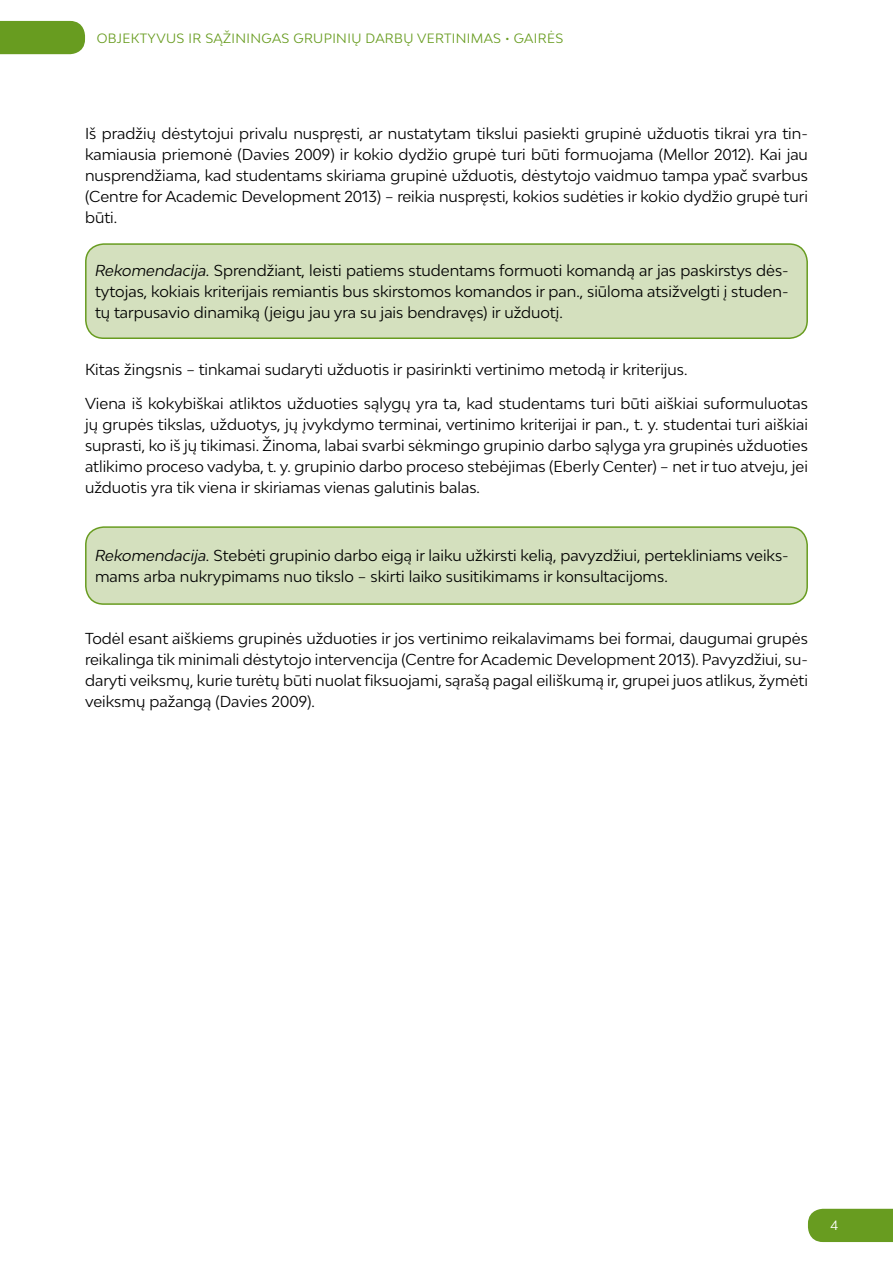
<style>
.page{position:relative;width:893px;height:1263px;background:#fff}
.page>*{position:absolute;margin:0;border:0;box-sizing:border-box;transform-origin:0 0}
.t1{font:15px/21px "Bw Modelica";color:#000;text-align:justify}
.t2{font:12.75px "Bw Modelica";letter-spacing:.03em;color:#689c20}
.t3{font:12.75px "Bw Modelica";color:#fff}
.s1{font-style:italic}
</style>
<div class="page">
<div style="left:808px;top:1209px;width:85px;height:33px;background:#689c20"></div>
<div style="left:0;top:21px;width:85px;height:33px;background:#689c20"></div>
<div style="left:86px;top:244px;width:721px;height:94px;background:#d4e0be;border-radius:18px"></div>
<div style="left:85px;top:243px;width:723px;height:96px;border:2px solid #689c20;border-radius:18px"></div>
<div style="left:86px;top:527px;width:721px;height:77px;background:#d4e0be;border-radius:18px"></div>
<div style="left:85px;top:526px;width:723px;height:79px;border:2px solid #689c20;border-radius:18px"></div>
<p class="t2" style="left:97px;top:30px;width:468px">OBJEKTYVUS IR SĄŽININGAS GRUPINIŲ DARBŲ VERTINIMAS • GAIRĖS</p>
<p class="t1" style="left:85px;top:123px;width:724px">Iš pradžių dėstytojui privalu nuspręsti, ar nustatytam tikslui pasiekti grupinė užduotis tikrai yra tin&shy;kamiausia priemonė (Davies 2009) ir kokio dydžio grupė turi būti formuojama (Mellor 2012). Kai jau nusprendžiama, kad studentams skiriama grupinė užduotis, dėstytojo vaidmuo tampa ypač svarbus (Centre for Academic Development 2013) – reikia nuspręsti, kokios sudėties ir kokio dydžio grupė turi būti.</p>
<p class="t1" style="left:95px;top:260px;width:695px"><span class="s1">Rekomendacija.</span> Sprendžiant, leisti patiems studentams formuoti komandą ar jas paskirstys dės&shy;tytojas, kokiais kriterijais remiantis bus skirstomos komandos ir pan., siūloma atsižvelgti į studen&shy;tų tarpusavio dinamiką (jeigu jau yra su jais bendravęs) ir užduotį.</p>
<p class="t1" style="left:85px;top:358px;width:604px">Kitas žingsnis – tinkamai sudaryti užduotis ir pasirinkti vertinimo metodą ir kriterijus.</p>
<p class="t1" style="left:85px;top:392px;width:724px">Viena iš kokybiškai atliktos užduoties sąlygų yra ta, kad studentams turi būti aiškiai suformuluotas jų grupės tikslas, užduotys, jų įvykdymo terminai, vertinimo kriterijai ir pan., t. y. studentai turi aiškiai suprasti, ko iš jų tikimasi. Žinoma, labai svarbi sėkmingo grupinio darbo sąlyga yra grupinės užduoties atlikimo proceso vadyba, t. y. grupinio darbo proceso stebėjimas (Eberly Center) – net ir tuo atveju, jei užduotis yra tik viena ir skiriamas vienas galutinis balas.</p>
<p class="t1" style="left:95px;top:544px;width:695px"><span class="s1">Rekomendacija.</span> Stebėti grupinio darbo eigą ir laiku užkirsti kelią, pavyzdžiui, pertekliniams veiks&shy;mams arba nukrypimams nuo tikslo – skirti laiko susitikimams ir konsultacijoms.</p>
<p class="t1" style="left:85px;top:628px;width:724px">Todėl esant aiškiems grupinės užduoties ir jos vertinimo reikalavimams bei formai, daugumai grupės reikalinga tik minimali dėstytojo intervencija (Centre for Academic Development 2013). Pavyzdžiui, su&shy;daryti veiksmų, kurie turėtų būti nuolat fiksuojami, sąrašą pagal eiliškumą ir, grupei juos atlikus, žymėti veiksmų pažangą (Davies 2009).</p>
<p class="t3" style="left:830px;top:1217px;width:9px">4</p>
</div>
